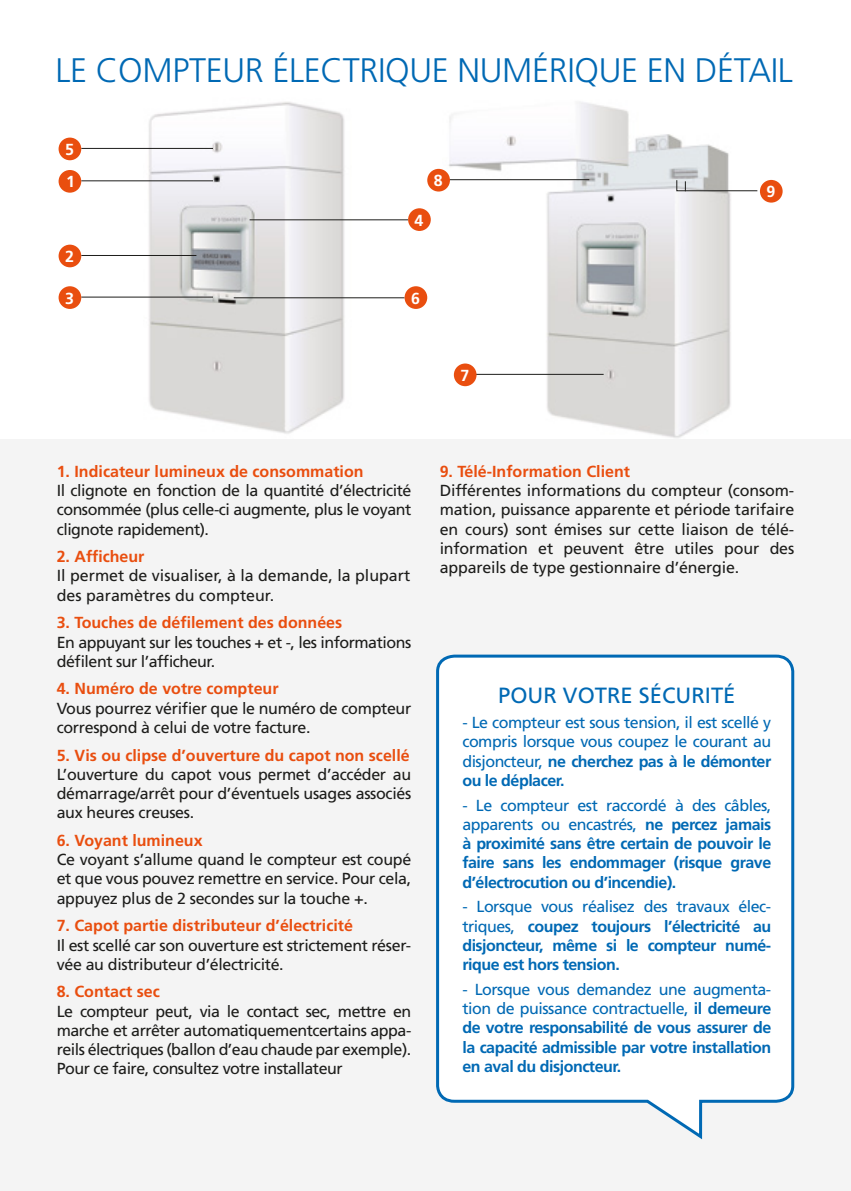
<style>
.page{position:relative;width:851px;height:1191px;background:#fff}
.page>*{position:absolute;margin:0;border:0;box-sizing:border-box;transform-origin:0 0}
.t1{font:300 34px "Frutiger LT Std";letter-spacing:-.01em;color:#0069b4}
.t2{font:22px "Frutiger LT Std";color:#0069b4}
.t3{font:16px/19.2px "Frutiger LT Std";letter-spacing:-.02em;color:#1d1d1b;text-align:justify}
.t4{font:700 16px/19.2px "Frutiger LT Std";letter-spacing:-.03em;color:#0069b4;text-align:justify}
.t5{font:700 16px "Frutiger LT Std";color:#e94e0f}
.t6{font:16px/19.2px "Frutiger LT Std";letter-spacing:-.03em;color:#0069b4;text-align:justify}
.t7{font:16px/19.2px "Frutiger LT Std";color:#1d1d1b}
.t8{font:700 16px "Frutiger LT Std";color:#fff}
.s1{font-weight:700}
.s2{font-weight:400}
</style>
<div class="page">
<img style="left:144px;top:102px;width:208px;height:332px">
<img style="left:443px;top:102px;width:288px;height:336px">
<hr style="left:234px;top:297px;width:170px;height:1px;background:#1d1d1b">
<hr style="left:249px;top:219px;width:159px;height:1px;background:#1d1d1b">
<hr style="left:442px;top:179px;width:147px;height:1px;background:#1d1d1b">
<hr style="left:469px;top:374px;width:134px;height:1px;background:#1d1d1b">
<hr style="left:81px;top:180px;width:132px;height:1px;background:#1d1d1b">
<hr style="left:81px;top:255px;width:115px;height:1px;background:#1d1d1b">
<hr style="left:81px;top:296px;width:132px;height:1px;background:#1d1d1b">
<hr style="left:81px;top:148px;width:132px;height:1px;background:#1d1d1b">
<svg style="left:675px;top:179px;width:83px;height:13px"></svg>
<div style="left:427px;top:169px;width:23px;height:22px;background:#e94e0f;border-radius:50%"></div>
<div style="left:454px;top:363px;width:22px;height:23px;background:#e94e0f;border-radius:50%"></div>
<div style="left:759px;top:180px;width:23px;height:23px;background:#e94e0f;border-radius:50%"></div>
<div style="left:404px;top:286px;width:23px;height:23px;background:#e94e0f;border-radius:50%"></div>
<div style="left:408px;top:208px;width:22px;height:23px;background:#e94e0f;border-radius:50%"></div>
<div style="left:59px;top:170px;width:22px;height:23px;background:#e94e0f;border-radius:50%"></div>
<div style="left:59px;top:245px;width:22px;height:22px;background:#e94e0f;border-radius:50%"></div>
<div style="left:59px;top:286px;width:22px;height:23px;background:#e94e0f;border-radius:50%"></div>
<div style="left:59px;top:138px;width:22px;height:22px;background:#e94e0f;border-radius:50%"></div>
<div style="left:0;top:439px;width:850px;height:752px;background:#f4f4f4"></div>
<svg style="left:436px;top:654px;width:359px;height:486px"></svg>
<h1 class="t1" style="left:55px;top:51px;width:739px">LE COMPTEUR ÉLECTRIQUE NUMÉRIQUE EN DÉTAIL</h1>
<p class="t8" style="left:65px;top:140px;width:10px">5</p>
<p class="t8" style="left:66px;top:172px;width:10px">1</p>
<p class="t8" style="left:65px;top:247px;width:10px">2</p>
<p class="t8" style="left:65px;top:289px;width:10px">3</p>
<p class="t8" style="left:434px;top:171px;width:10px">8</p>
<p class="t8" style="left:414px;top:211px;width:10px">4</p>
<p class="t8" style="left:411px;top:289px;width:10px">6</p>
<p class="t8" style="left:460px;top:366px;width:10px">7</p>
<p class="t8" style="left:766px;top:182px;width:10px">9</p>
<p class="t5" style="left:57px;top:462px;width:308px">1. Indicateur lumineux de consommation</p>
<p class="t3" style="left:57px;top:481px;width:356px">Il clignote en fonction de la quantité d’électricité consommée (plus celle-ci augmente, plus le voyant clignote rapidement).</p>
<p class="t5" style="left:57px;top:547px;width:89px">2. Afficheur</p>
<p class="t7" style="left:57px;top:566px;width:355px">Il permet de visualiser, à la demande, la plupart des paramètres du compteur.</p>
<p class="t5" style="left:57px;top:613px;width:287px">3. Touches de défilement des données</p>
<p class="t3" style="left:57px;top:632px;width:356px">En appuyant sur les touches + et -, les informations défilent sur l’afficheur.</p>
<p class="t5" style="left:57px;top:679px;width:223px">4. Numéro de votre compteur</p>
<p class="t3" style="left:57px;top:698px;width:356px">Vous pourrez vérifier que le numéro de compteur correspond à celui de votre facture.</p>
<p class="t5" style="left:57px;top:745px;width:354px">5. Vis ou clipse d’ouverture du capot non scellé</p>
<p class="t3" style="left:57px;top:764px;width:356px">L’ouverture du capot vous permet d’accéder au démarrage/arrêt pour d’éventuels usages associés aux heures creuses.</p>
<p class="t5" style="left:57px;top:831px;width:147px">6. Voyant lumineux</p>
<p class="t3" style="left:57px;top:850px;width:356px">Ce voyant s’allume quand le compteur est coupé et que vous pouvez remettre en service. Pour cela, appuyez plus de 2 secondes sur la touche +.</p>
<p class="t5" style="left:57px;top:916px;width:298px">7. Capot partie distributeur d’électricité</p>
<p class="t3" style="left:57px;top:935px;width:356px">Il est scellé car son ouverture est strictement réser&shy;vée au distributeur d’électricité.</p>
<p class="t5" style="left:57px;top:982px;width:105px">8. Contact sec</p>
<p class="t3" style="left:57px;top:1001px;width:356px">Le compteur peut, via le contact sec, mettre en marche et arrêter automatiquementcertains appa&shy;reils électriques (ballon d’eau chaude par exemple).<br>Pour ce faire, consultez votre installateur</p>
<p class="t5" style="left:439px;top:462px;width:192px">9. Télé-Information Client</p>
<p class="t3" style="left:439px;top:481px;width:356px">Différentes informations du compteur (consom&shy;mation, puissance apparente et période tarifaire en cours) sont émises sur cette liaison de télé&shy;information et peuvent être utiles pour des appareils de type gestionnaire d’énergie.</p>
<h2 class="t2" style="left:498px;top:683px;width:239px">POUR VOTRE SÉCURITÉ</h2>
<p class="t6" style="left:462px;top:713px;width:310px">- Le compteur est sous tension, il est scellé y compris lorsque vous coupez le courant au disjoncteur, <span class="s1">ne cherchez pas à le démonter ou le déplacer.</span></p>
<p class="t4" style="left:462px;top:795px;width:310px"><span class="s2">- Le compteur est raccordé à des câbles, apparents ou encastrés,</span> ne percez jamais à proximité sans être certain de pouvoir le faire sans les endommager (risque grave d’électrocution ou d’incendie).</p>
<p class="t4" style="left:462px;top:897px;width:310px"><span class="s2">- Lorsque vous réalisez des travaux élec&shy;triques,</span> coupez toujours l’électricité au disjoncteur, même si le compteur numé&shy;rique est hors tension.</p>
<p class="t4" style="left:462px;top:980px;width:310px"><span class="s2">- Lorsque vous demandez une augmenta&shy;tion de puissance contractuelle,</span> il demeure de votre responsabilité de vous assurer de la capacité admissible par votre installation en aval du disjoncteur.</p>
</div>
